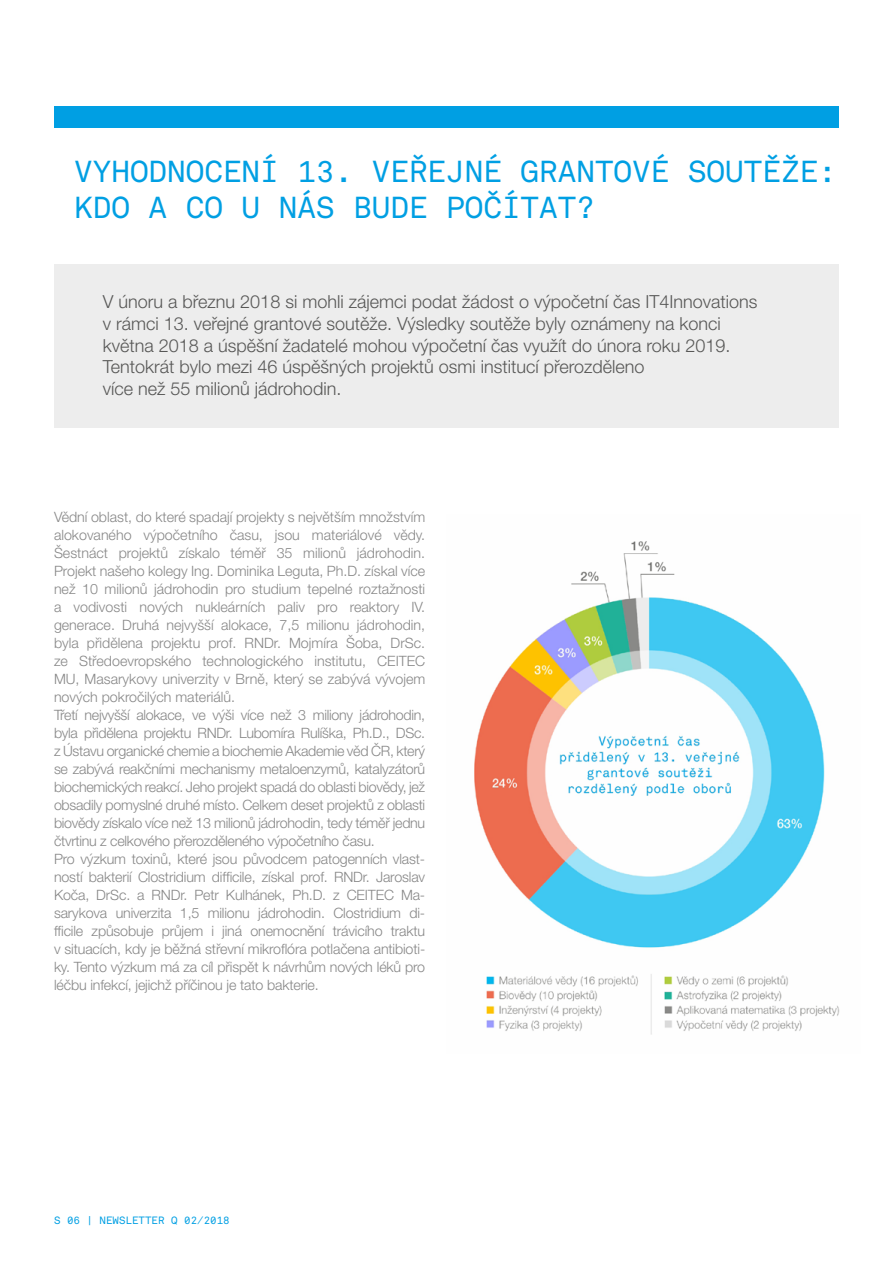
<style>
.page{position:relative;width:893px;height:1263px;background:#fff}
.page>*{position:absolute;margin:0;border:0;box-sizing:border-box;transform-origin:0 0}
.t1{font:30px/36px "Akkurat Mono Pro";color:#009fe3}
.t2{font:300 18px/21.6px "Helvetica Neue LT Pro";color:#575756}
.t3{font:300 14.25px/18px "Helvetica Neue LT Pro";letter-spacing:-.01em;color:#878787}
.t4{font:10.5px "Akkurat Mono Pro";color:#009fe3}
</style>
<div class="page">
<img style="left:474px;top:541px;width:366px;height:494px">
<div style="left:54px;top:106px;width:785px;height:22px;background:#009fe3"></div>
<div style="left:54px;top:265px;width:785px;height:163px;background:#ededed"></div>
<h1 class="t1" style="left:74px;top:154px;width:764px">VYHODNOCENÍ 13. VEŘEJNÉ GRANTOVÉ SOUTĚŽE:<br>KDO A CO U NÁS BUDE POČÍTAT?</h1>
<p class="t2" style="left:103px;top:291px;width:656px">V únoru a březnu 2018 si mohli zájemci podat žádost o výpočetní čas IT4Innovations v rámci 13. veřejné grantové soutěže. Výsledky soutěže byly oznámeny na konci května 2018 a úspěšní žadatelé mohou výpočetní čas využít do února roku 2019.<br>Tentokrát bylo mezi 46 úspěšných projektů osmi institucí přerozděleno<br>více než 55 milionů jádrohodin.</p>
<p class="t3" style="left:54px;top:508px;width:373px">Vědní oblast, do které spadají projekty s největším množstvím alokovaného výpočetního času, jsou materiálové vědy.<br>Šestnáct projektů získalo téměř 35 milionů jádrohodin.<br>Projekt našeho kolegy Ing. Dominika Leguta, Ph.D. získal více než 10 milionů jádrohodin pro studium tepelné roztažnosti a vodivosti nových nukleárních paliv pro reaktory IV. generace. Druhá nejvyšší alokace, 7,5 milionu jádrohodin, byla přidělena projektu prof. RNDr. Mojmíra Šoba, DrSc. ze Středoevropského technologického institutu, CEITEC MU, Masarykovy univerzity v Brně, který se zabývá vývojem nových pokročilých materiálů .<br>Třetí nejvyšší alokace, ve výši více než 3 miliony jádrohodin, byla přidělena projektu RNDr. Lubomíra Rulíška, Ph.D., DSc. z Ústavu organické chemie a biochemie Akademie věd ČR, který se zabývá reakčními mechanismy metaloenzymů, katalyzátorů biochemických reakcí. Jeho projekt spadá do oblasti biovědy, jež obsadily pomyslné druhé místo. Celkem deset projektů z oblasti biovědy získalo více než 13 milionů jádrohodin, tedy téměř jednu čtvrtinu z celkového přerozděleného výpočetního času.<br>Pro výzkum toxinů, které jsou původcem patogenních vlast&shy;ností bakterií Clostridium difficile, získal prof. RNDr. Jaroslav Koča, DrSc. a RNDr. Petr Kulhánek, Ph.D. z CEITEC Ma&shy;sarykova univerzita 1,5 milionu jádrohodin. Clostridium di&shy;fficile způsobuje průjem i jiná onemocnění trávicího traktu v situacích, kdy je běžná střevní mikroflóra potlačena antibioti&shy;ky. Tento výzkum má za cíl přispět k návrhům nových léků pro léčbu infekcí, jejichž příčinou je tato bakterie.</p>
<p class="t4" style="left:54px;top:1214px;width:177px">S 06 | NEWSLETTER Q 02/2018</p>
</div>
